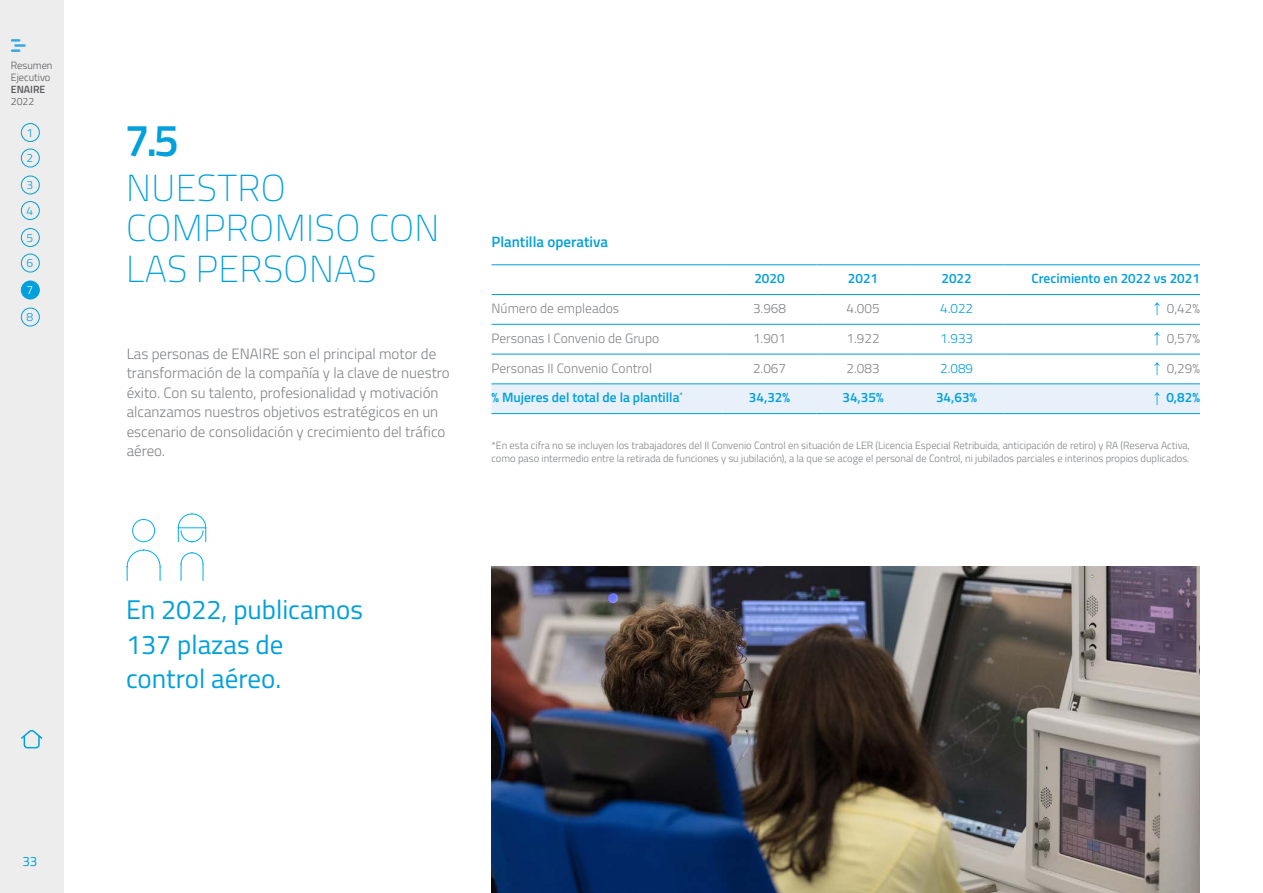
<style>
.page{position:relative;width:1263px;height:893px;background:#fff}
.page>*{position:absolute;margin:0;border:0;box-sizing:border-box;transform-origin:0 0}
.t1{font:600 45px "Titillium Web";color:#00a0dc}
.t2{font:200 37.5px/40.5px "Titillium Web";letter-spacing:.01em;color:#00a0dc}
.t3{font:27px/34.5px "Titillium Web";color:#00a0dc}
.t4{font:300 15px/19.5px "Titillium Web";color:#808285}
.t5{font:600 15px "Titillium Web";color:#00a0dc}
.t6{font:700 15px "Arial";color:#00a0dc}
.Texto_general{font:300 13.5px "Titillium Web";color:#808285}
.Texto_general-2{font:600 13.5px "Titillium Web";color:#00a0dc}
.Texto_general-3{font:600 13.5px "Titillium Web";color:#009fda}
.Texto_general-4{font:300 13.5px "Titillium Web";color:#009fda}
.t7{font:13.5px "Titillium Web";color:#00a0dc}
.t8{font:300 12px/25.5px "Titillium Web";color:#00a0dc}
.t9{font:300 12px "Titillium Web";color:#fff}
.t10{font:300 10.5px/13.5px "Titillium Web";color:#808285}
.t11{font:300 10.5px/12px "Titillium Web";color:#58595b}
.t12{font:600 10.5px "Titillium Web";color:#58595b}
</style>
<div class="page">
<div style="left:0;top:0;width:63px;height:893px;background:#ededee"></div>
<div style="left:21px;top:123px;width:19px;height:19px;border:1px solid #00a0dc;border-radius:50%"></div>
<div style="left:21px;top:149px;width:19px;height:18px;border:1px solid #00a0dc;border-radius:50%"></div>
<div style="left:21px;top:176px;width:19px;height:18px;border:1px solid #00a0dc;border-radius:50%"></div>
<div style="left:21px;top:201px;width:19px;height:19px;border:1px solid #00a0dc;border-radius:50%"></div>
<div style="left:21px;top:228px;width:19px;height:19px;border:1px solid #00a0dc;border-radius:50%"></div>
<div style="left:21px;top:254px;width:19px;height:18px;border:1px solid #00a0dc;border-radius:50%"></div>
<div style="left:21px;top:281px;width:19px;height:18px;border:1px solid #00a0dc;border-radius:50%"></div>
<div style="left:21px;top:308px;width:19px;height:18px;border:1px solid #00a0dc;border-radius:50%"></div>
<svg style="left:21px;top:730px;width:22px;height:19px"></svg>
<svg style="left:11px;top:39px;width:15px;height:13px"></svg>
<div style="left:491px;top:384px;width:709px;height:29px;background:#e8f0fa"></div>
<hr style="left:491px;top:264px;width:232px;height:1px;background:#009fda">
<hr style="left:723px;top:264px;width:93px;height:1px;background:#009fda">
<hr style="left:816px;top:264px;width:94px;height:1px;background:#009fda">
<hr style="left:910px;top:264px;width:93px;height:1px;background:#009fda">
<hr style="left:1003px;top:264px;width:197px;height:1px;background:#009fda">
<hr style="left:491px;top:294px;width:232px;height:1px;background:#009fda">
<hr style="left:723px;top:294px;width:93px;height:1px;background:#009fda">
<hr style="left:816px;top:294px;width:94px;height:1px;background:#009fda">
<hr style="left:910px;top:294px;width:93px;height:1px;background:#009fda">
<hr style="left:1003px;top:294px;width:197px;height:1px;background:#009fda">
<hr style="left:491px;top:324px;width:232px;height:1px;background:#009fda">
<hr style="left:723px;top:324px;width:93px;height:1px;background:#009fda">
<hr style="left:816px;top:324px;width:94px;height:1px;background:#009fda">
<hr style="left:910px;top:324px;width:93px;height:1px;background:#009fda">
<hr style="left:1003px;top:324px;width:197px;height:1px;background:#009fda">
<hr style="left:491px;top:354px;width:232px;height:1px;background:#009fda">
<hr style="left:723px;top:354px;width:93px;height:1px;background:#009fda">
<hr style="left:816px;top:354px;width:94px;height:1px;background:#009fda">
<hr style="left:910px;top:354px;width:93px;height:1px;background:#009fda">
<hr style="left:1003px;top:354px;width:197px;height:1px;background:#009fda">
<hr style="left:491px;top:383px;width:232px;height:1px;background:#009fda">
<hr style="left:723px;top:383px;width:93px;height:1px;background:#009fda">
<hr style="left:816px;top:383px;width:94px;height:1px;background:#009fda">
<hr style="left:910px;top:383px;width:93px;height:1px;background:#009fda">
<hr style="left:1003px;top:383px;width:197px;height:1px;background:#009fda">
<hr style="left:491px;top:413px;width:232px;height:1px;background:#009fda">
<hr style="left:723px;top:413px;width:93px;height:1px;background:#009fda">
<hr style="left:816px;top:413px;width:94px;height:1px;background:#009fda">
<hr style="left:910px;top:413px;width:93px;height:1px;background:#009fda">
<hr style="left:1003px;top:413px;width:197px;height:1px;background:#009fda">
<div style="left:21px;top:281px;width:18px;height:18px;background:#00a0dc;border-radius:50%"></div>
<img style="left:491px;top:567px;width:709px;height:326px">
<svg style="left:126px;top:513px;width:80px;height:68px"></svg>
<p class="t11" style="left:11px;top:59px;width:43px">Resumen<br>Ejecutivo</p>
<p class="t12" style="left:11px;top:82px;width:36px">ENAIRE</p>
<p class="t11" style="left:11px;top:95px;width:25px">2022</p>
<p class="t8" style="left:27px;top:119px;width:8px">1<br>2</p>
<p class="t8" style="left:27px;top:172px;width:8px">3<br>4</p>
<p class="t8" style="left:27px;top:224px;width:8px">5<br>6</p>
<p class="t9" style="left:27px;top:281px;width:8px">7</p>
<p class="t8" style="left:27px;top:304px;width:8px">8</p>
<p class="t7" style="left:22px;top:851px;width:17px">33</p>
<p class="t1" style="left:124px;top:106px;width:56px">7.5</p>
<p class="t2" style="left:126px;top:166px;width:315px">NUESTRO<br>COMPROMISO CON<br>LAS PERSONAS</p>
<p class="t4" style="left:127px;top:343px;width:324px">Las personas de ENAIRE son el principal motor de transformación de la compañía y la clave de nuestro éxito. Con su talento, profesionalidad y motivación alcanzamos nuestros objetivos estratégicos en un escenario de consolidación y crecimiento del tráfico aéreo.</p>
<p class="t5" style="left:491px;top:230px;width:118px">Plantilla operativa</p>
<p class="Texto_general-2" style="left:754px;top:268px;width:32px">2020</p>
<p class="Texto_general-3" style="left:848px;top:268px;width:32px">2021</p>
<p class="Texto_general-3" style="left:941px;top:268px;width:32px">2022</p>
<p class="Texto_general-3" style="left:1031px;top:268px;width:170px">Crecimiento en 2022 vs 2021</p>
<p class="t6" style="left:1153px;top:297px;width:9px">↑</p>
<p class="t6" style="left:1153px;top:327px;width:9px">↑</p>
<p class="t6" style="left:1153px;top:357px;width:9px">↑</p>
<p class="t6" style="left:1153px;top:387px;width:9px">↑</p>
<p class="Texto_general" style="left:491px;top:298px;width:129px">Número de empleados</p>
<p class="Texto_general" style="left:753px;top:298px;width:35px">3.968</p>
<p class="Texto_general" style="left:846px;top:298px;width:35px">4.005</p>
<p class="Texto_general-4" style="left:940px;top:298px;width:35px">4.022</p>
<p class="Texto_general" style="left:1167px;top:298px;width:35px">0,42%</p>
<p class="Texto_general" style="left:491px;top:328px;width:169px">Personas I Convenio de Grupo</p>
<p class="Texto_general" style="left:753px;top:328px;width:35px">1.901</p>
<p class="Texto_general" style="left:846px;top:328px;width:35px">1.922</p>
<p class="Texto_general-4" style="left:940px;top:328px;width:35px">1.933</p>
<p class="Texto_general" style="left:1167px;top:328px;width:35px">0,57%</p>
<p class="Texto_general" style="left:491px;top:358px;width:162px">Personas II Convenio Control</p>
<p class="Texto_general" style="left:753px;top:358px;width:35px">2.067</p>
<p class="Texto_general" style="left:846px;top:358px;width:35px">2.083</p>
<p class="Texto_general-4" style="left:940px;top:358px;width:35px">2.089</p>
<p class="Texto_general" style="left:1167px;top:358px;width:35px">0,29%</p>
<p class="Texto_general-2" style="left:491px;top:387px;width:193px">% Mujeres del total de la plantilla<sup>*</sup></p>
<p class="Texto_general-2" style="left:749px;top:387px;width:43px">34,32%</p>
<p class="Texto_general-2" style="left:842px;top:387px;width:43px">34,35%</p>
<p class="Texto_general-2" style="left:936px;top:387px;width:43px">34,63%</p>
<p class="Texto_general-2" style="left:1166px;top:387px;width:35px">0,82%</p>
<p class="t10" style="left:491px;top:438px;width:700px">*En esta cifra no se incluyen los trabajadores del II Convenio Control en situación de LER (Licencia Especial Retribuida, anticipación de retiro) y RA (Reserva Activa, como paso intermedio entre la retirada de funciones y su jubilación), a la que se acoge el personal de Control, ni jubilados parciales e interinos propios duplicados.</p>
<p class="t3" style="left:126px;top:591px;width:238px">En 2022, publicamos<br>137 plazas de control aéreo.</p>
</div>
